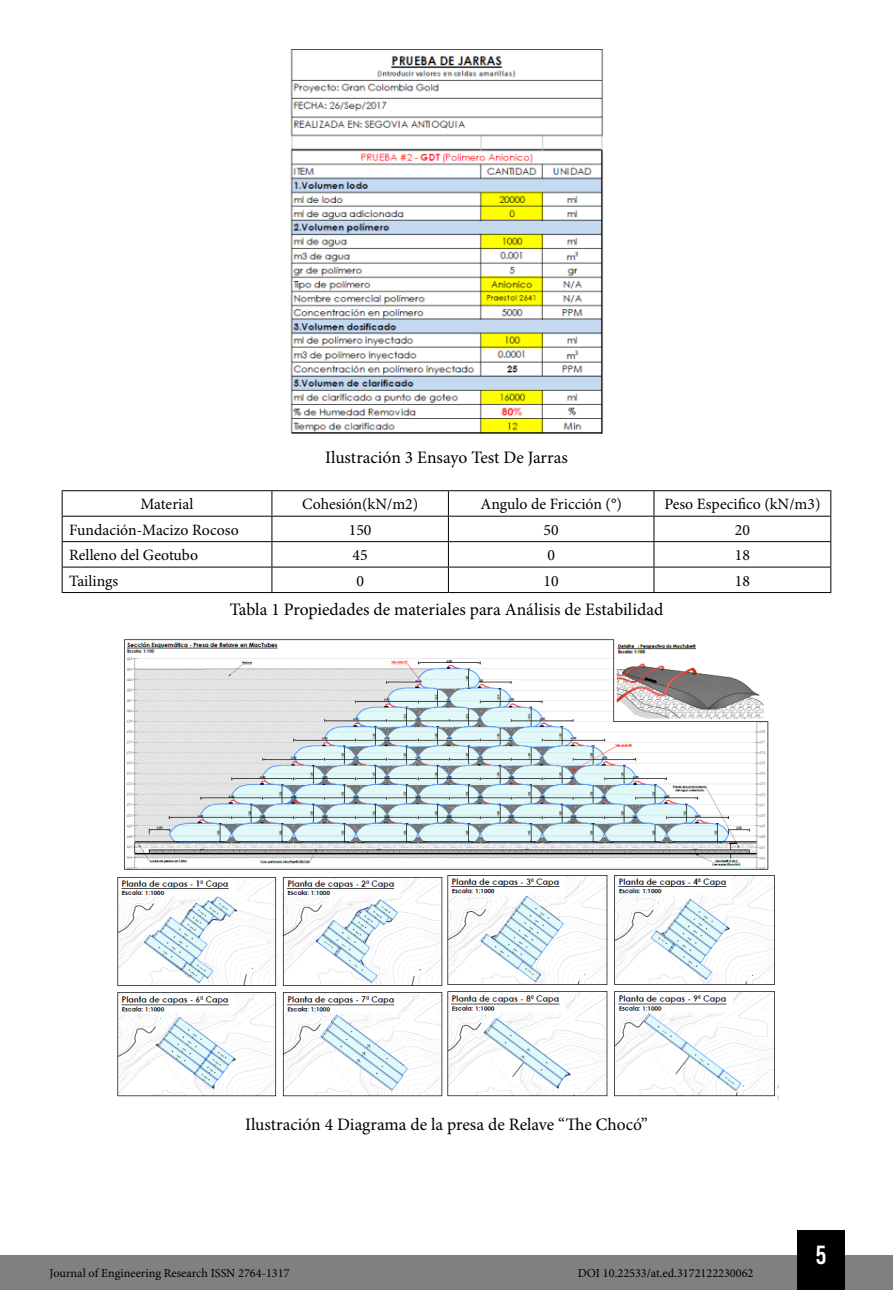
<style>
.page{position:relative;width:893px;height:1290px;background:#fff}
.page>*{position:absolute;margin:0;border:0;box-sizing:border-box;transform-origin:0 0}
.t1{font:26.25px "Bebas Kai";color:#fff}
.t2{font:17.5px "Minion Pro";color:#000}
.t3{font:15.75px "Minion Pro";color:#000}
.t4{font:12.25px "Minion Pro";color:#000}
</style>
<div class="page">
<div style="left:0;top:1255px;width:893px;height:35px;background:#808080"></div>
<div style="left:797px;top:1230px;width:48px;height:60px;background:#000"></div>
<img style="left:290px;top:50px;width:314px;height:384px">
<hr style="left:62px;top:490px;width:210px;height:1px;background:#000">
<hr style="left:272px;top:490px;width:176px;height:1px;background:#000">
<hr style="left:448px;top:490px;width:206px;height:1px;background:#000">
<hr style="left:654px;top:490px;width:177px;height:1px;background:#000">
<hr style="left:62px;top:516px;width:210px;height:1px;background:#000">
<hr style="left:272px;top:516px;width:176px;height:1px;background:#000">
<hr style="left:448px;top:516px;width:206px;height:1px;background:#000">
<hr style="left:654px;top:516px;width:177px;height:1px;background:#000">
<hr style="left:62px;top:541px;width:210px;height:1px;background:#000">
<hr style="left:272px;top:541px;width:176px;height:1px;background:#000">
<hr style="left:448px;top:541px;width:206px;height:1px;background:#000">
<hr style="left:654px;top:541px;width:177px;height:1px;background:#000">
<hr style="left:62px;top:567px;width:210px;height:1px;background:#000">
<svg style="left:62px;top:491px;width:1px;height:101px"></svg>
<hr style="left:272px;top:567px;width:176px;height:1px;background:#000">
<svg style="left:271px;top:491px;width:1px;height:101px"></svg>
<hr style="left:448px;top:567px;width:206px;height:1px;background:#000">
<svg style="left:448px;top:491px;width:1px;height:101px"></svg>
<hr style="left:654px;top:567px;width:177px;height:1px;background:#000">
<svg style="left:653px;top:491px;width:1px;height:101px"></svg>
<svg style="left:830px;top:491px;width:1px;height:101px"></svg>
<hr style="left:62px;top:592px;width:210px;height:1px;background:#000">
<hr style="left:272px;top:592px;width:176px;height:1px;background:#000">
<hr style="left:448px;top:592px;width:206px;height:1px;background:#000">
<hr style="left:654px;top:592px;width:177px;height:1px;background:#000">
<img style="left:124px;top:639px;width:645px;height:231px">
<img style="left:117px;top:877px;width:326px;height:220px">
<img style="left:447px;top:875px;width:332px;height:225px">
<p class="t2" style="left:325px;top:447px;width:244px">Ilustración 3 Ensayo Test De Jarras</p>
<p class="t3" style="left:141px;top:495px;width:54px">Material</p>
<p class="t3" style="left:302px;top:495px;width:118px">Cohesión(kN/m2)</p>
<p class="t3" style="left:480px;top:495px;width:143px">Angulo de Fricción (°)</p>
<p class="t3" style="left:664px;top:495px;width:158px">Peso Especifico (kN/m3)</p>
<p class="t3" style="left:69px;top:520px;width:171px">Fundación-Macizo Rocoso</p>
<p class="t3" style="left:349px;top:520px;width:24px">150</p>
<p class="t3" style="left:544px;top:520px;width:17px">50</p>
<p class="t3" style="left:735px;top:520px;width:17px">20</p>
<p class="t3" style="left:69px;top:546px;width:130px">Relleno del Geotubo</p>
<p class="t3" style="left:353px;top:546px;width:17px">45</p>
<p class="t3" style="left:547px;top:546px;width:9px">0</p>
<p class="t3" style="left:735px;top:546px;width:17px">18</p>
<p class="t3" style="left:69px;top:571px;width:51px">Tailings</p>
<p class="t3" style="left:356px;top:571px;width:9px">0</p>
<p class="t3" style="left:544px;top:571px;width:17px">10</p>
<p class="t3" style="left:735px;top:571px;width:17px">18</p>
<p class="t2" style="left:230px;top:599px;width:435px">Tabla 1 Propiedades de materiales para Análisis de Estabilidad</p>
<p class="t2" style="left:245px;top:1113px;width:404px">Ilustración 4 Diagrama de la presa de Relave “The Chocó”</p>
<p class="t4" style="left:50px;top:1266px;width:241px">Journal of Engineering Research ISSN 2764-1317</p>
<p class="t4" style="left:578px;top:1266px;width:177px">DOI 10.22533/at.ed.3172122230062</p>
<h1 class="t1" style="left:816px;top:1241px;width:12px">5</h1>
</div>
